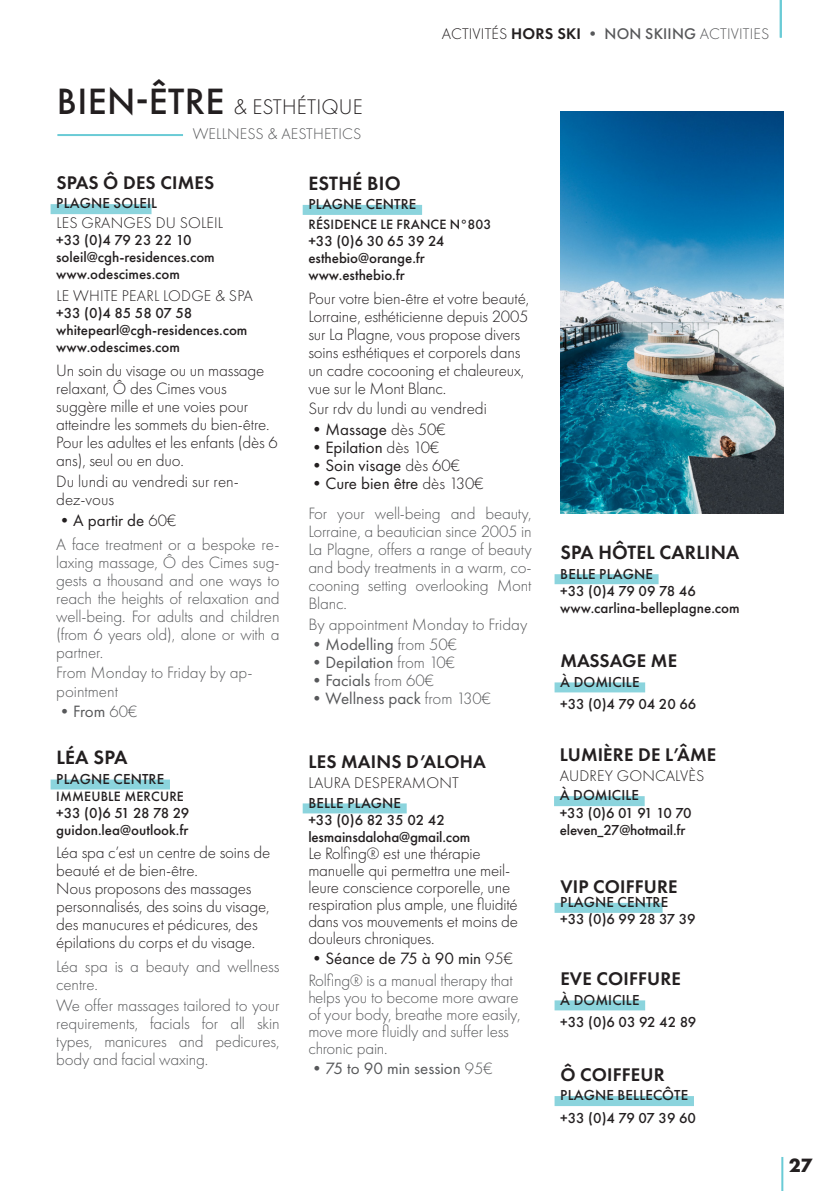
<style>
.page{position:relative;width:840px;height:1191px;background:#fff}
.page>*{position:absolute;margin:0;border:0;box-sizing:border-box;transform-origin:0 0}
.t1{font:300 22px "Futura PT";letter-spacing:.01em;color:#231f20}
.t2{font:600 20px "Futura PT";letter-spacing:.01em;color:#231f20}
.t3{font:700 20px "Futura PT";color:#231f20}
.t4{font:600 19px "Futura PT";letter-spacing:.01em;color:#231f20}
.t5{font:300 17px/18px "Futura PT";letter-spacing:-.01em;color:#231f20}
.t6{font:300 17px/18px "Futura PT";letter-spacing:-.01em;color:#57585a;text-align:justify}
.t7{font:17px "Futura PT";color:#231f20}
.t8{font:17px "Futura PT";color:#57585a}
.t9{font:300 16px "Futura PT";letter-spacing:.01em;color:#231f20}
.t10{font:300 16px "Futura PT";letter-spacing:.01em;color:#57585a}
.t11{font:500 15px "Futura PT";color:#231f20}
.t12{font:500 14px "Futura PT";letter-spacing:.01em;color:#231f20}
.s1{font-weight:500;font-size:38px}
.s2{color:#231f20}
.s3{font-weight:600;color:#231f20}
.s4{font-weight:600}
.s5{font-weight:500}
.s6{font-weight:300}
.s7{font-weight:400}
</style>
<div class="page">
<hr style="left:780px;top:1157px;width:2px;height:34px;background:#6acbd6">
<hr style="left:779px;top:0;width:2px;height:38px;background:#6acbd6">
<div style="left:51px;top:204px;width:100px;height:10px;background:#8bd4dd"></div>
<div style="left:554px;top:574px;width:104px;height:10px;background:#8bd4dd"></div>
<div style="left:302px;top:205px;width:120px;height:10px;background:#8bd4dd"></div>
<div style="left:302px;top:803px;width:104px;height:10px;background:#8bd4dd"></div>
<hr style="left:57px;top:134px;width:126px;height:2px;background:#6acbd6">
<div style="left:554px;top:903px;width:108px;height:10px;background:#8bd4dd"></div>
<div style="left:554px;top:1000px;width:90px;height:10px;background:#8bd4dd"></div>
<div style="left:554px;top:1096px;width:139px;height:10px;background:#8bd4dd"></div>
<div style="left:554px;top:682px;width:90px;height:10px;background:#8bd4dd"></div>
<img style="left:560px;top:111px;width:222px;height:403px">
<div style="left:51px;top:779px;width:119px;height:10px;background:#8bd4dd"></div>
<div style="left:553px;top:796px;width:91px;height:10px;background:#8bd4dd"></div>
<p class="t1" style="left:57px;top:94px;width:307px"><span class="s1">BIEN-ÊTRE</span> &amp; ESTHÉTIQUE</p>
<p class="t10" style="left:192px;top:124px;width:170px">WELLNESS &amp; AESTHETICS</p>
<p class="t10" style="left:441px;top:25px;width:329px"><span class="s2">ACTIVITÉS</span> <span class="s3">HORS SKI</span> <span class="s4">•</span> <span class="s5">NON SKIING</span> ACTIVITIES</p>
<p class="t4" style="left:56px;top:170px;width:159px">SPAS Ô DES CIMES</p>
<p class="t11" style="left:56px;top:194px;width:102px">PLAGNE SOLEIL</p>
<p class="t9" style="left:56px;top:214px;width:168px">LES GRANGES DU SOLEIL</p>
<p class="t11" style="left:56px;top:231px;width:137px">+33 (0)4 79 23 22 10</p>
<p class="t11" style="left:56px;top:248px;width:160px">soleil@cgh-residences.com</p>
<p class="t11" style="left:56px;top:265px;width:125px">www.odescimes.com</p>
<p class="t9" style="left:56px;top:287px;width:198px">LE WHITE PEARL LODGE &amp; SPA</p>
<p class="t11" style="left:56px;top:304px;width:138px">+33 (0)4 85 58 07 58</p>
<p class="t11" style="left:56px;top:321px;width:193px">whitepearl@cgh-residences.com</p>
<p class="t11" style="left:56px;top:338px;width:125px">www.odescimes.com</p>
<p class="t5" style="left:56px;top:362px;width:209px">Un soin du visage ou un massage</p>
<p class="t5" style="left:56px;top:380px;width:223px">relaxant, Ô des Cimes vous suggère mille et une voies pour atteindre les sommets du bien-être.<br>Pour les adultes et les enfants (dès 6 ans), seul ou en duo.</p>
<p class="t5" style="left:56px;top:472px;width:184px">Du lundi au vendredi sur ren&shy;dez-vous</p>
<p class="t7" style="left:56px;top:510px;width:121px">•A partir de <span class="s6">60€</span></p>
<p class="t6" style="left:56px;top:535px;width:225px">A face treatment or a bespoke re&shy;laxing massage, Ô des Cimes sug&shy;gests a thousand and one ways to reach the heights of relaxation and well-being. For adults and children (from 6 years old), alone or with a partner.</p>
<p class="t6" style="left:56px;top:664px;width:197px">From Monday to Friday by ap&shy;pointment</p>
<p class="t6" style="left:56px;top:703px;width:83px">•<span class="s7">From</span> 60€</p>
<p class="t2" style="left:56px;top:745px;width:73px">LÉA SPA</p>
<p class="t11" style="left:56px;top:770px;width:109px">PLAGNE CENTRE</p>
<p class="t12" style="left:56px;top:787px;width:129px">IMMEUBLE MERCURE</p>
<p class="t11" style="left:56px;top:803px;width:134px">+33 (0)6 51 28 78 29</p>
<p class="t11" style="left:56px;top:820px;width:134px">guidon.lea@outlook.fr</p>
<p class="t5" style="left:56px;top:844px;width:215px">Léa spa c’est un centre de soins de beauté et de bien-être.</p>
<p class="t5" style="left:56px;top:880px;width:215px">Nous proposons des massages personnalisés, des soins du visage, des manucures et pédicures, des épilations du corps et du visage.</p>
<p class="t6" style="left:56px;top:957px;width:224px">Léa spa is a beauty and wellness centre.</p>
<p class="t6" style="left:56px;top:996px;width:225px">We offer massages tailored to your requirements, facials for all skin types, manicures and pedicures, body and facial waxing.</p>
<p class="t2" style="left:308px;top:170px;width:94px">ESTHÉ BIO</p>
<p class="t11" style="left:308px;top:195px;width:109px">PLAGNE CENTRE</p>
<p class="t12" style="left:308px;top:216px;width:184px">RÉSIDENCE LE FRANCE N°803</p>
<p class="t11" style="left:308px;top:232px;width:137px">+33 (0)6 30 65 39 24</p>
<p class="t11" style="left:308px;top:249px;width:118px">esthebio@orange.fr</p>
<p class="t11" style="left:308px;top:266px;width:98px">www.esthebio.fr</p>
<p class="t5" style="left:308px;top:289px;width:222px">Pour votre bien-être et votre beauté, Lorraine, esthéticienne depuis 2005 sur La Plagne, vous propose divers soins esthétiques et corporels dans un cadre cocooning et chaleureux, vue sur le Mont Blanc.</p>
<p class="t5" style="left:308px;top:400px;width:180px">Sur rdv du lundi au vendredi</p>
<p class="t7" style="left:308px;top:419px;width:139px">•Massage <span class="s6">dès 50€</span></p>
<p class="t7" style="left:308px;top:437px;width:132px">•Epilation <span class="s6">dès 10€</span></p>
<p class="t7" style="left:308px;top:455px;width:153px">•Soin visage <span class="s6">dès 60€</span></p>
<p class="t7" style="left:308px;top:473px;width:177px">•Cure bien être <span class="s6">dès 130€</span></p>
<p class="t6" style="left:308px;top:504px;width:225px">For your well-being and beauty, Lorraine, a beautician since 2005 in La Plagne, offers a range of beauty and body treatments in a warm, co&shy;cooning setting overlooking Mont Blanc.</p>
<p class="t6" style="left:308px;top:615px;width:220px">By appointment Monday to Friday</p>
<p class="t8" style="left:308px;top:634px;width:150px"><span class="s6">•</span>Modelling <span class="s6">from 50€</span></p>
<p class="t8" style="left:308px;top:652px;width:148px"><span class="s6">•</span>Depilation <span class="s6">from 10€</span></p>
<p class="t6" style="left:308px;top:672px;width:127px">•<span class="s7">Facials</span> from 60€</p>
<p class="t8" style="left:308px;top:688px;width:184px"><span class="s6">•</span>Wellness pack <span class="s6">from 130€</span></p>
<p class="t4" style="left:308px;top:750px;width:179px">LES MAINS D’ALOHA</p>
<p class="t9" style="left:308px;top:773px;width:152px">LAURA DESPERAMONT</p>
<p class="t11" style="left:308px;top:793px;width:94px">BELLE PLAGNE</p>
<p class="t11" style="left:308px;top:810px;width:138px">+33 (0)6 82 35 02 42</p>
<p class="t11" style="left:308px;top:827px;width:163px">lesmainsdaloha@gmail.com</p>
<p class="t5" style="left:308px;top:844px;width:211px;line-height:17px">Le Rolfing® est une thérapie manuelle qui permettra une meil&shy;leure conscience corporelle, une respiration plus ample, une fluidité dans vos mouvements et moins de douleurs chroniques.</p>
<p class="t7" style="left:308px;top:948px;width:206px">•Séance de 75 à 90 min <span class="s6">95€</span></p>
<p class="t6" style="left:308px;top:972px;width:213px;line-height:17px;text-align:left">Rolfing® is a manual therapy that helps you to become more aware of your body, breathe more easily, move more fluidly and suffer less chronic pain.</p>
<p class="t8" style="left:308px;top:1058px;width:186px"><span class="s6">•</span>75 to 90 min session <span class="s6">95€</span></p>
<p class="t2" style="left:560px;top:539px;width:180px">SPA HÔTEL CARLINA</p>
<p class="t11" style="left:560px;top:564px;width:94px">BELLE PLAGNE</p>
<p class="t11" style="left:560px;top:581px;width:137px">+33 (0)4 79 09 78 46</p>
<p class="t11" style="left:560px;top:598px;width:181px">www.carlina-belleplagne.com</p>
<p class="t4" style="left:560px;top:649px;width:118px">MASSAGE ME</p>
<p class="t11" style="left:560px;top:672px;width:81px">À DOMICILE</p>
<p class="t11" style="left:560px;top:695px;width:138px">+33 (0)4 79 04 20 66</p>
<p class="t4" style="left:559px;top:743px;width:158px">LUMIÈRE DE L’ÂME</p>
<p class="t9" style="left:559px;top:766px;width:146px">AUDREY GONCALVÈS</p>
<p class="t11" style="left:559px;top:786px;width:81px">À DOMICILE</p>
<p class="t11" style="left:559px;top:803px;width:133px">+33 (0)6 01 91 10 70</p>
<p class="t11" style="left:559px;top:820px;width:127px">eleven_27@hotmail.fr</p>
<p class="t4" style="left:560px;top:875px;width:119px">VIP COIFFURE</p>
<p class="t11" style="left:560px;top:893px;width:109px">PLAGNE CENTRE</p>
<p class="t11" style="left:560px;top:910px;width:137px">+33 (0)6 99 28 37 39</p>
<p class="t4" style="left:560px;top:966px;width:122px">EVE COIFFURE</p>
<p class="t11" style="left:560px;top:990px;width:81px">À DOMICILE</p>
<p class="t11" style="left:560px;top:1013px;width:137px">+33 (0)6 03 92 42 89</p>
<p class="t4" style="left:560px;top:1062px;width:106px">Ô COIFFEUR</p>
<p class="t11" style="left:560px;top:1086px;width:129px">PLAGNE BELLECÔTE</p>
<p class="t11" style="left:560px;top:1109px;width:137px">+33 (0)4 79 07 39 60</p>
<p class="t3" style="left:788px;top:1152px;width:25px">27</p>
</div>
